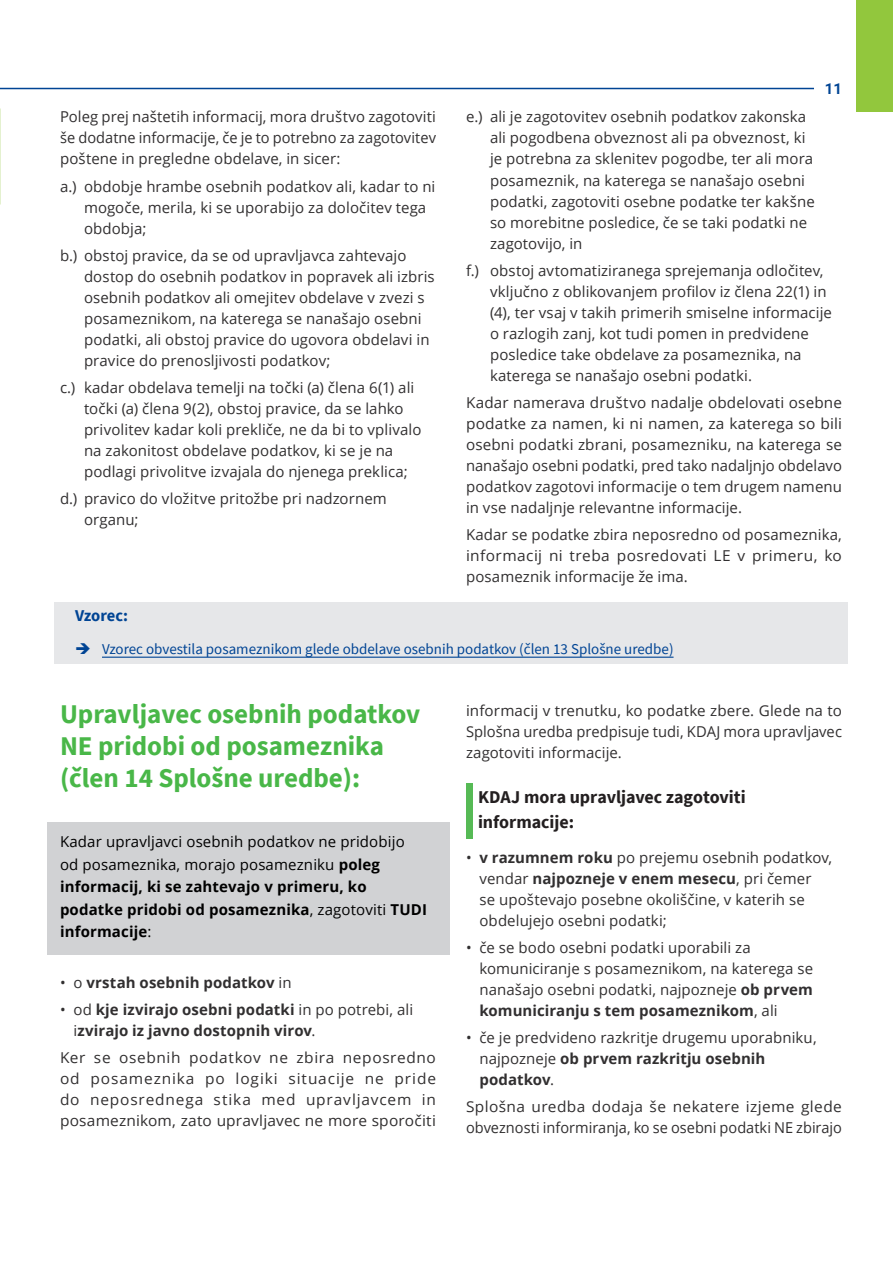
<style>
.page{position:relative;width:893px;height:1263px;background:#fff}
.page>*{position:absolute;margin:0;border:0;box-sizing:border-box;transform-origin:0 0}
.Naslov3{font:700 27px/32.4px "Source Sans Pro";color:#49b748}
.Poudarek_mali{font:700 18px/25.2px "Source Sans Pro";color:#231f20}
.več_o_tem_naslov{font:700 16.5px "Source Sans Pro";letter-spacing:-.01em;color:#004494}
.tekst{font:15px/21px "Open Sans";letter-spacing:.005em;color:#312f30}
.Poudarek_naštevanje{font:15px/22.5px "Open Sans";letter-spacing:.01em;color:#000}
.t1{font:700 15px/21px "Open Sans";letter-spacing:.005em;color:#312f30}
.t2{font:15px "Source Sans Pro";color:#004494}
.t3{font:700 15px "Roboto";color:#004494}
.s1{font-weight:700}
.s2{font-weight:400}
</style>
<div class="page">
<hr style="left:0;top:88px;width:814px;height:1px;background:#004494">
<div style="left:856px;top:0;width:37px;height:111px;background:#92c73d"></div>
<div style="left:54px;top:603px;width:794px;height:61px;background:#e6e7e9"></div>
<hr style="left:102px;top:657px;width:572px;height:1px;background:#004494">
<div style="left:46px;top:822px;width:403px;height:132px;background:#d1d2d4"></div>
<div style="left:466px;top:783px;width:7px;height:55px;background:#56ba55"></div>
<p class="tekst" style="left:60px;top:106px;width:377px;text-align:justify">Poleg prej naštetih informacij, mora društvo zagotoviti še dodatne informacije, če je to potrebno za zagotovitev poštene in pregledne obdelave, in sicer:</p>
<p class="tekst" style="left:84px;top:175px;width:353px;text-indent:-24px">a.) obdobje hrambe osebnih podatkov ali, kadar to ni mogoče, merila, ki se uporabijo za določitev tega obdobja;</p>
<p class="tekst" style="left:84px;top:244px;width:352px;text-indent:-24px">b.) obstoj pravice, da se od upravljavca zahtevajo dostop do osebnih podatkov in popravek ali izbris osebnih podatkov ali omejitev obdelave v zvezi s posameznikom, na katerega se nanašajo osebni podatki, ali obstoj pravice do ugovora obdelavi in pravice do prenosljivosti podatkov;</p>
<p class="tekst" style="left:84px;top:376px;width:339px;text-indent:-24px">c.) kadar obdelava temelji na točki (a) člena 6(1) ali točki (a) člena 9(2), obstoj pravice, da se lahko privolitev kadar koli prekliče, ne da bi to vplivalo na zakonitost obdelave podatkov, ki se je na podlagi privolitve izvajala do njenega preklica;</p>
<p class="tekst" style="left:84px;top:487px;width:304px;text-indent:-24px">d.) pravico do vložitve pritožbe pri nadzornem organu;</p>
<p class="t3" style="left:825px;top:78px;width:19px">11</p>
<p class="tekst" style="left:490px;top:106px;width:326px;text-indent:-24px">e.) ali je zagotovitev osebnih podatkov zakonska ali pogodbena obveznost ali pa obveznost, ki je potrebna za sklenitev pogodbe, ter ali mora posameznik, na katerega se nanašajo osebni podatki, zagotoviti osebne podatke ter kakšne so morebitne posledice, če se taki podatki ne zagotovijo, in</p>
<p class="tekst" style="left:490px;top:259px;width:343px;text-indent:-24px">f.) obstoj avtomatiziranega sprejemanja odločitev, vključno z oblikovanjem profilov iz člena 22(1) in (4), ter vsaj v takih primerih smiselne informacije o razlogih zanj, kot tudi pomen in predvidene posledice take obdelave za posameznika, na katerega se nanašajo osebni podatki.</p>
<p class="tekst" style="left:466px;top:391px;width:377px;text-align:justify">Kadar namerava društvo nadalje obdelovati osebne podatke za namen, ki ni namen, za katerega so bili osebni podatki zbrani, posamezniku, na katerega se nanašajo osebni podatki, pred tako nadaljnjo obdelavo podatkov zagotovi informacije o tem drugem namenu in vse nadaljnje relevantne informacije.</p>
<p class="tekst" style="left:466px;top:523px;width:377px;text-align:justify">Kadar se podatke zbira neposredno od posameznika, informacij ni treba posredovati LE v primeru, ko posameznik informacije že ima.</p>
<p class="več_o_tem_naslov" style="left:75px;top:604px;width:55px">Vzorec:</p>
<p class="t2" style="left:102px;top:640px;width:573px">Vzorec obvestila posameznikom glede obdelave osebnih podatkov (člen 13 Splošne uredbe)</p>
<p class="Naslov3" style="left:60px;top:697px;width:362px">Upravljavec osebnih podatkov<br>NE pridobi od posameznika (člen 14 Splošne uredbe):</p>
<p class="Poudarek_naštevanje" style="left:60px;top:830px;width:369px">Kadar upravljavci osebnih podatkov ne pridobijo<br>od posameznika, morajo posamezniku <span class="s1">poleg informacij, ki se zahtevajo v primeru, ko podatke pridobi od posameznika</span>, zagotoviti <span class="s1">TUDI informacije</span>:</p>
<p class="t1" style="left:60px;top:972px;width:233px"><span class="s2">• o</span> vrstah osebnih podatkov <span class="s2">in</span></p>
<p class="t1" style="left:74px;top:999px;width:341px;text-indent:-14px"><span class="s2">• od</span> kje izvirajo osebni podatki <span class="s2">in po potrebi, ali i</span>zvirajo iz javno dostopnih virov<span class="s2">.</span></p>
<p class="tekst" style="left:60px;top:1047px;width:377px;text-align:justify">Ker se osebnih podatkov ne zbira neposredno od posameznika po logiki situacije ne pride do neposrednega stika med upravljavcem in posameznikom, zato upravljavec ne more sporočiti</p>
<p class="tekst" style="left:466px;top:700px;width:377px;text-align:justify">informacij v trenutku, ko podatke zbere. Glede na to Splošna uredba predpisuje tudi, KDAJ mora upravljavec zagotoviti informacije.</p>
<p class="Poudarek_mali" style="left:478px;top:784px;width:269px">KDAJ mora upravljavec zagotoviti informacije:</p>
<p class="tekst" style="left:479px;top:846px;width:354px;text-indent:-14px">• <span class="s1">v razumnem roku</span> po prejemu osebnih podatkov, vendar <span class="s1">najpozneje v enem mesecu</span>, pri čemer<br>se upoštevajo posebne okoliščine, v katerih se obdelujejo osebni podatki;</p>
<p class="tekst" style="left:479px;top:936px;width:335px;text-indent:-14px">• če se bodo osebni podatki uporabili za komuniciranje s posameznikom, na katerega se nanašajo osebni podatki, najpozneje <span class="s1">ob prvem komuniciranju s tem posameznikom</span>, ali</p>
<p class="tekst" style="left:479px;top:1026px;width:339px;text-indent:-14px">• če je predvideno razkritje drugemu uporabniku, najpozneje <span class="s1">ob prvem razkritju osebnih podatkov</span>.</p>
<p class="tekst" style="left:466px;top:1095px;width:377px">Splošna uredba dodaja še nekatere izjeme glede obveznosti informiranja, ko se osebni podatki NE zbirajo</p>
</div>
